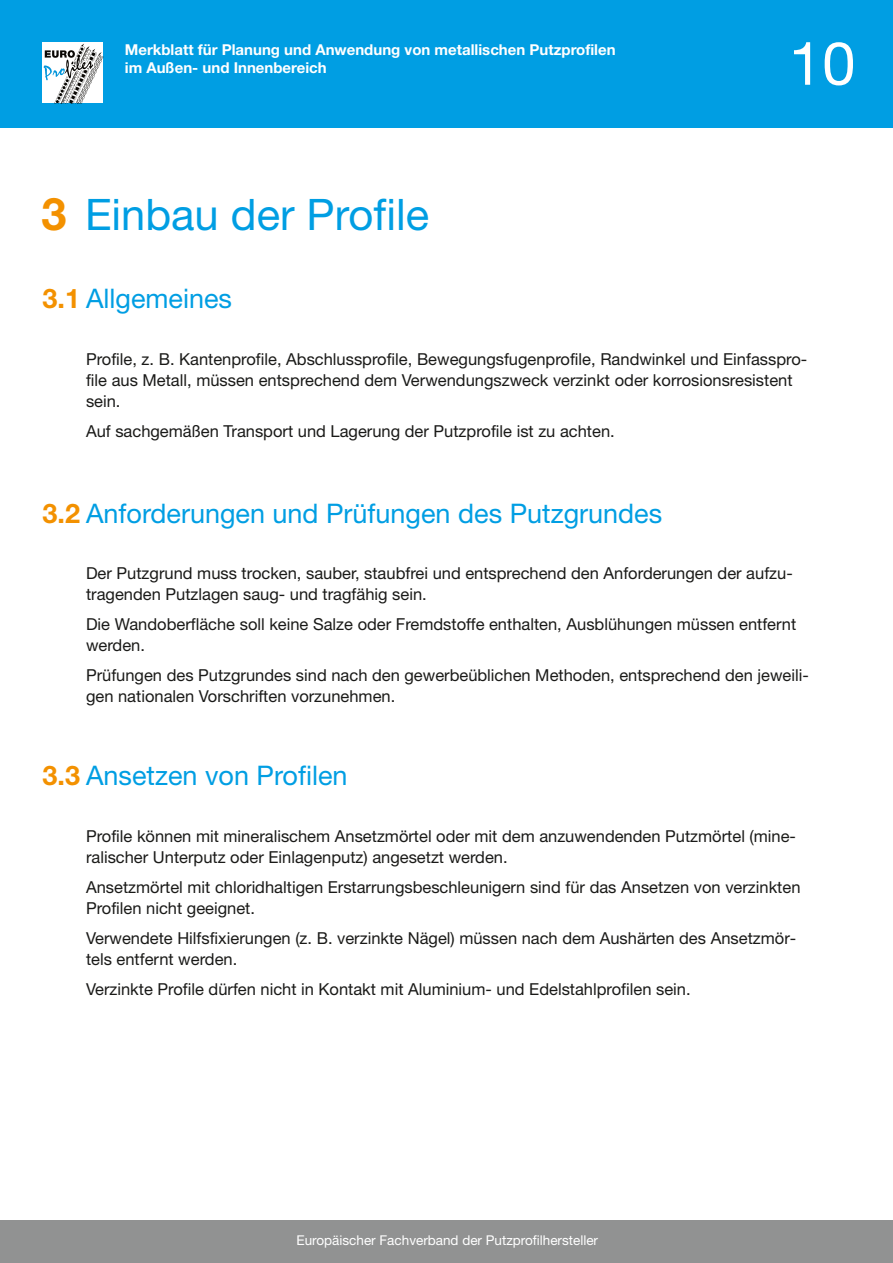
<style>
.page{position:relative;width:893px;height:1263px;background:#fff}
.page>*{position:absolute;margin:0;border:0;box-sizing:border-box;transform-origin:0 0}
.t1{font:60px "Helvetica Neue";color:#fff}
.t2{font:43.5px "Helvetica Neue";color:#009ee3}
.t3{font:27px "Helvetica Neue";color:#009ee3}
.t4{font:16.5px/21px "Helvetica Neue";color:#1a1a18}
.t5{font:700 15px/18px "Helvetica Neue";color:#fff}
.t6{font:13.5px "Helvetica Neue";color:#fff}
.s1{font-weight:700;font-size:45px;color:#f39100}
.s2{font-weight:700;color:#f39100}
</style>
<div class="page">
<div style="left:0;top:0;width:893px;height:128px;background:#009ee3"></div>
<div style="left:0;top:1220px;width:893px;height:43px;background:#919292"></div>
<svg style="left:43px;top:44px;width:61px;height:59px"></svg>
<p class="t5" style="left:125px;top:40px;width:492px">Merkblatt für Planung und Anwendung von metallischen Putzprofilen im Außen- und Innenbereich</p>
<h2 class="t2" style="left:42px;top:189px;width:389px"><span class="s1">3</span> Einbau der Profile</h2>
<h3 class="t3" style="left:43px;top:282px;width:191px"><span class="s2">3.1</span> Allgemeines</h3>
<h1 class="t1" style="left:789px;top:28px;width:68px">10</h1>
<p class="t4" style="left:86px;top:348px;width:723px">Profile, z. B. Kantenprofile, Abschlussprofile, Bewegungsfugenprofile, Randwinkel und Einfasspro&shy;file aus Metall, müssen entsprechend dem Verwendungszweck verzinkt oder korrosionsresistent sein.</p>
<p class="t4" style="left:86px;top:420px;width:530px">Auf sachgemäßen Transport und Lagerung der Putzprofile ist zu achten.</p>
<h3 class="t3" style="left:43px;top:497px;width:621px"><span class="s2">3.2</span> Anforderungen und Prüfungen des Putzgrundes</h3>
<p class="t4" style="left:86px;top:563px;width:708px">Der Putzgrund muss trocken, sauber, staubfrei und entsprechend den Anforderungen der aufzu&shy;tragenden Putzlagen saug- und tragfähig sein.</p>
<p class="t4" style="left:86px;top:614px;width:712px">Die Wandoberfläche soll keine Salze oder Fremdstoffe enthalten, Ausblühungen müssen entfernt werden.</p>
<p class="t4" style="left:86px;top:665px;width:724px">Prüfungen des Putzgrundes sind nach den gewerbeüblichen Methoden, entsprechend den jeweili&shy;gen nationalen Vorschriften vorzunehmen.</p>
<h3 class="t3" style="left:43px;top:759px;width:306px"><span class="s2">3.3</span> Ansetzen von Profilen</h3>
<p class="t4" style="left:86px;top:825px;width:711px">Profile können mit mineralischem Ansetzmörtel oder mit dem anzuwendenden Putzmörtel (mine&shy;ralischer Unterputz oder Einlagenputz) angesetzt werden.</p>
<p class="t4" style="left:86px;top:876px;width:716px">Ansetzmörtel mit chloridhaltigen Erstarrungsbeschleunigern sind für das Ansetzen von verzinkten<br>Profilen nicht geeignet.</p>
<p class="t4" style="left:86px;top:927px;width:712px">Verwendete Hilfsfixierungen (z. B. verzinkte Nägel) müssen nach dem Aushärten des Ansetzmör&shy;tels entfernt werden.</p>
<p class="t4" style="left:86px;top:978px;width:606px">Verzinkte Profile dürfen nicht in Kontakt mit Aluminium- und Edelstahlprofilen sein.</p>
<p class="t6" style="left:297px;top:1232px;width:303px">Europäischer Fachverband der Putzprofilhersteller</p>
</div>
